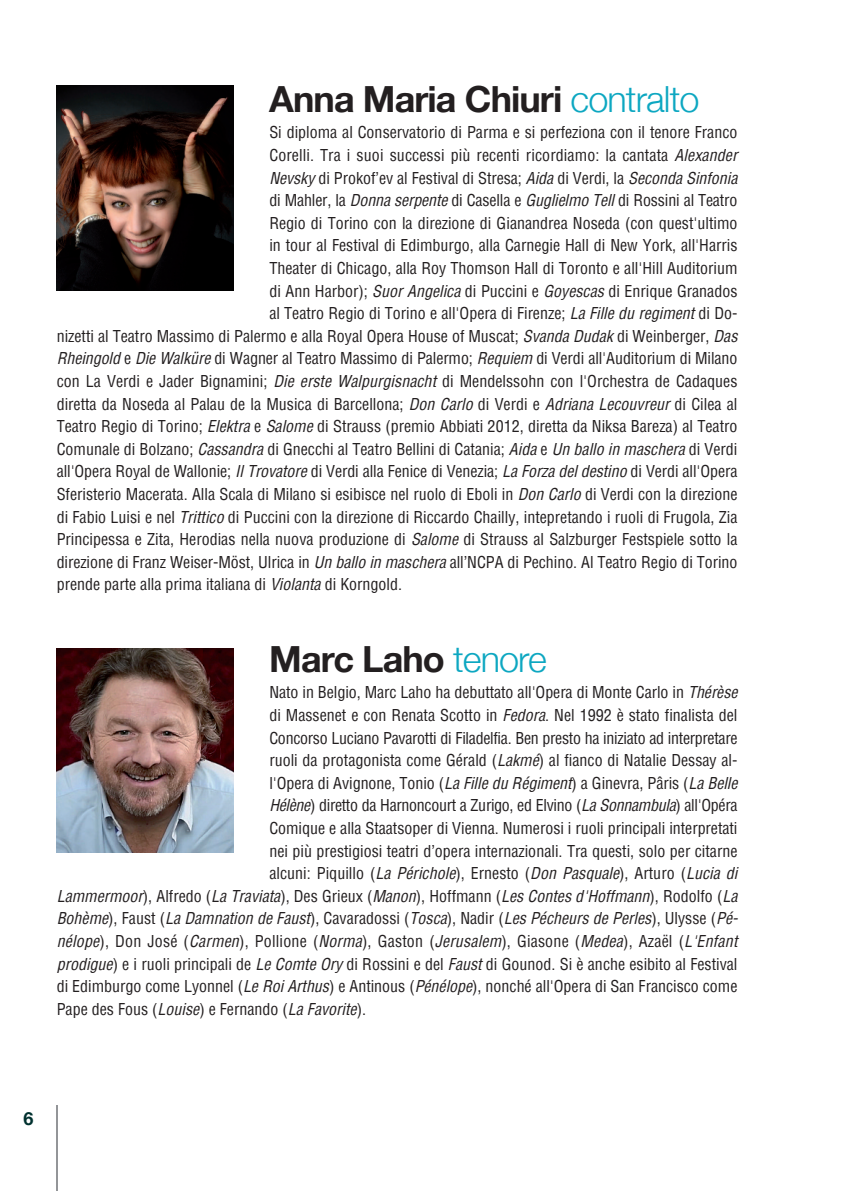
<style>
.page{position:relative;width:851px;height:1191px;background:#fff}
.page>*{position:absolute;margin:0;border:0;box-sizing:border-box;transform-origin:0 0}
.t1{font:700 36px "Helvetica Neue";letter-spacing:-.025em;color:#231f20}
.t2{font:700 18px "Helvetica Neue";color:#00312f}
.t3{font:condensed 16px "Helvetica";color:#231f20}
.t4{font:italic condensed 16px "Helvetica";color:#231f20}
.t5{font:condensed 16px "Helvetica";letter-spacing:-.02em;color:#231f20}
.s1{font-weight:300;color:#0da7c1}
.s2{font-style:italic}
.s3{font-style:normal}
</style>
<div class="page">
<hr style="left:850px;top:0;width:1px;height:1191px;background:#00312f">
<hr style="left:56px;top:1106px;width:1px;height:85px;background:#939598">
<img style="left:57px;top:85px;width:176px;height:205px">
<img style="left:57px;top:648px;width:176px;height:204px">
<h1 class="t1" style="left:269px;top:77px;width:431px">Anna Maria Chiuri <span class="s1">contralto</span></h1>
<p class="t3" style="left:269px;top:122px;width:469px">Si diploma al Conservatorio di Parma e si perfeziona con il tenore Franco</p>
<p class="t3" style="left:269px;top:145px;width:469px">Corelli. Tra i suoi successi più recenti ricordiamo: la cantata <span class="s2">Alexander</span></p>
<p class="t3" style="left:269px;top:167px;width:469px"><span class="s2">Nevsky</span> di Prokof’ev al Festival di Stresa; <span class="s2">Aida</span> di Verdi, la <span class="s2">Seconda Sinfonia</span></p>
<p class="t3" style="left:269px;top:190px;width:469px">di Mahler, la <span class="s2">Donna serpente</span> di Casella e <span class="s2">Guglielmo Tell</span> di Rossini al Teatro</p>
<p class="t3" style="left:269px;top:212px;width:469px">Regio di Torino con la direzione di Gianandrea Noseda (con quest'ultimo</p>
<p class="t3" style="left:269px;top:235px;width:469px">in tour al Festival di Edimburgo, alla Carnegie Hall di New York, all'Harris</p>
<p class="t3" style="left:269px;top:258px;width:469px">Theater di Chicago, alla Roy Thomson Hall di Toronto e all'Hill Auditorium</p>
<p class="t3" style="left:269px;top:280px;width:469px">di Ann Harbor); <span class="s2">Suor Angelica</span> di Puccini e <span class="s2">Goyescas</span> di Enrique Granados</p>
<p class="t3" style="left:269px;top:303px;width:469px">al Teatro Regio di Torino e all'Opera di Firenze; <span class="s2">La Fille du regiment</span> di Do-</p>
<p class="t3" style="left:57px;top:325px;width:682px">nizetti al Teatro Massimo di Palermo e alla Royal Opera House of Muscat; <span class="s2">Svanda Dudak</span> di Weinberger, <span class="s2">Das</span></p>
<p class="t3" style="left:57px;top:348px;width:682px"><span class="s2">Rheingold</span> e <span class="s2">Die Walküre</span> di Wagner al Teatro Massimo di Palermo; <span class="s2">Requiem</span> di Verdi all'Auditorium di Milano</p>
<p class="t3" style="left:57px;top:371px;width:682px">con La Verdi e Jader Bignamini; <span class="s2">Die erste Walpurgisnacht</span> di Mendelssohn con l'Orchestra de Cadaques</p>
<p class="t3" style="left:57px;top:393px;width:682px">diretta da Noseda al Palau de la Musica di Barcellona; <span class="s2">Don Carlo</span> di Verdi e <span class="s2">Adriana Lecouvreur</span> di Cilea al</p>
<p class="t3" style="left:57px;top:416px;width:682px">Teatro Regio di Torino; <span class="s2">Elektra</span> e <span class="s2">Salome</span> di Strauss (premio Abbiati 2012, diretta da Niksa Bareza) al Teatro</p>
<p class="t3" style="left:57px;top:438px;width:682px">Comunale di Bolzano; <span class="s2">Cassandra</span> di Gnecchi al Teatro Bellini di Catania; <span class="s2">Aida</span> e <span class="s2">Un ballo in maschera</span> di Verdi</p>
<p class="t3" style="left:57px;top:461px;width:682px">all'Opera Royal de Wallonie; <span class="s2">Il Trovatore</span> di Verdi alla Fenice di Venezia; <span class="s2">La Forza del destino</span> di Verdi all'Opera</p>
<p class="t3" style="left:57px;top:484px;width:682px">Sferisterio Macerata. Alla Scala di Milano si esibisce nel ruolo di Eboli in <span class="s2">Don Carlo</span> di Verdi con la direzione</p>
<p class="t3" style="left:57px;top:506px;width:682px">di Fabio Luisi e nel <span class="s2">Trittico</span> di Puccini con la direzione di Riccardo Chailly, intepretando i ruoli di Frugola, Zia</p>
<p class="t3" style="left:57px;top:529px;width:682px">Principessa e Zita, Herodias nella nuova produzione di <span class="s2">Salome</span> di Strauss al Salzburger Festspiele sotto la</p>
<p class="t3" style="left:57px;top:551px;width:682px">direzione di Franz Weiser-Möst, Ulrica in <span class="s2">Un ballo in maschera</span> all’NCPA di Pechino. Al Teatro Regio di Torino</p>
<p class="t3" style="left:57px;top:574px;width:347px">prende parte alla prima italiana di <span class="s2">Violanta</span> di Korngold.</p>
<h1 class="t1" style="left:269px;top:636px;width:279px">Marc Laho <span class="s1">tenore</span></h1>
<p class="t3" style="left:269px;top:682px;width:469px">Nato in Belgio, Marc Laho ha debuttato all'Opera di Monte Carlo in <span class="s2">Thérèse</span></p>
<p class="t3" style="left:269px;top:704px;width:469px">di Massenet e con Renata Scotto in <span class="s2">Fedora</span>. Nel 1992 è stato finalista del</p>
<p class="t5" style="left:269px;top:727px;width:469px">Concorso Luciano Pavarotti di Filadelfia. Ben presto ha iniziato ad interpretare</p>
<p class="t3" style="left:269px;top:750px;width:469px">ruoli da protagonista come Gérald (<span class="s2">Lakmé</span>) al fianco di Natalie Dessay al-</p>
<p class="t3" style="left:269px;top:772px;width:469px">l'Opera di Avignone, Tonio (<span class="s2">La Fille du Régiment</span>) a Ginevra, Pâris (<span class="s2">La Belle</span></p>
<p class="t5" style="left:269px;top:795px;width:469px"><span class="s2">Hélène</span>) diretto da Harnoncourt a Zurigo, ed Elvino (<span class="s2">La Sonnambula</span>) all'Opéra</p>
<p class="t3" style="left:269px;top:817px;width:469px">Comique e alla Staatsoper di Vienna. Numerosi i ruoli principali interpretati</p>
<p class="t3" style="left:269px;top:840px;width:469px">nei più prestigiosi teatri d’opera internazionali. Tra questi, solo per citarne</p>
<p class="t3" style="left:269px;top:863px;width:469px">alcuni: Piquillo (<span class="s2">La Périchole</span>), Ernesto (<span class="s2">Don Pasquale</span>), Arturo (<span class="s2">Lucia di</span></p>
<p class="t4" style="left:57px;top:885px;width:682px">Lammermoor<span class="s3">), Alfredo (</span>La Traviata<span class="s3">), Des Grieux (</span>Manon<span class="s3">), Hoffmann (</span>Les Contes d'Hoffmann<span class="s3">), Rodolfo (</span>La</p>
<p class="t4" style="left:57px;top:908px;width:680px">Bohème<span class="s3">), Faust (</span>La Damnation de Faust<span class="s3">), Cavaradossi (</span>Tosca<span class="s3">), Nadir (</span>Les Pécheurs de Perles<span class="s3">), Ulysse (</span>Pé-</p>
<p class="t3" style="left:57px;top:930px;width:682px"><span class="s2">nélope</span>), Don José (<span class="s2">Carmen</span>), Pollione (<span class="s2">Norma</span>), Gaston (<span class="s2">Jerusalem</span>), Giasone (<span class="s2">Medea</span>), Azaël (<span class="s2">L'Enfant</span></p>
<p class="t3" style="left:57px;top:953px;width:682px"><span class="s2">prodigue</span>) e i ruoli principali de <span class="s2">Le Comte Ory</span> di Rossini e del <span class="s2">Faust</span> di Gounod. Si è anche esibito al Festival</p>
<p class="t3" style="left:57px;top:976px;width:682px">di Edimburgo come Lyonnel (<span class="s2">Le Roi Arthus</span>) e Antinous (<span class="s2">Pénélope</span>), nonché all'Opera di San Francisco come</p>
<p class="t3" style="left:57px;top:998px;width:311px">Pape des Fous (<span class="s2">Louise</span>) e Fernando (<span class="s2">La Favorite</span>).</p>
<p class="t2" style="left:23px;top:1108px;width:12px">6</p>
</div>
